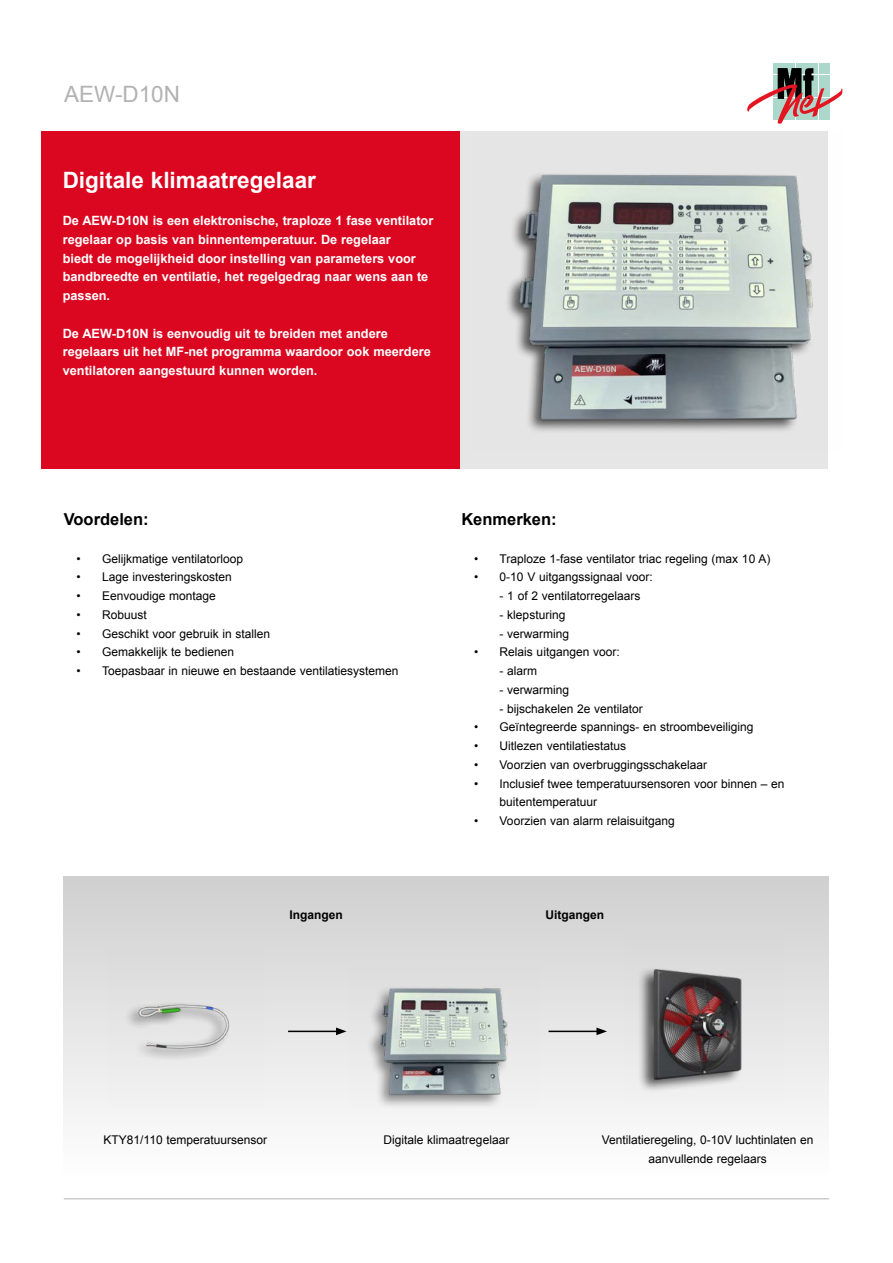
<style>
.page{position:relative;width:893px;height:1263px;background:#fff}
.page>*{position:absolute;margin:0;border:0;box-sizing:border-box;transform-origin:0 0}
.t1{font:700 22.5px "Arial";color:#fff}
.t2{font:22.5px "Arial";color:#b3b2b2}
.t3{font:700 16.5px "Arial";color:#000}
.t4{font:700 12.75px/18.8px "Arial";color:#fff}
.t5{font:12px/18.8px "Arial";color:#000}
.t6{font:700 12px "Arial";color:#000}
.t7{font:700 8.1px "Helvetica";color:#c5cac4}
.t8{font:700 3.75px "Helvetica";color:#c5cac4}
</style>
<div class="page">
<hr style="left:64px;top:1198px;width:765px;height:1px;background:#b3b2b2">
<div style="left:64px;top:876px;width:765px;height:300px;background:linear-gradient(to bottom,#cfcfcf,#fdfdfd)"></div>
<div style="left:41px;top:131px;width:419px;height:338px;background:#db0720"></div>
<div style="left:460px;top:131px;width:368px;height:338px;background:#e5e5e5"></div>
<div style="left:773px;top:64px;width:10px;height:10px;background:#abd8ca"></div>
<div style="left:785px;top:64px;width:10px;height:10px;background:#abd8ca"></div>
<div style="left:796px;top:64px;width:10px;height:10px;background:#abd8ca"></div>
<div style="left:807px;top:64px;width:11px;height:10px;background:#abd8ca"></div>
<div style="left:819px;top:64px;width:10px;height:10px;background:#abd8ca"></div>
<svg style="left:747px;top:68px;width:95px;height:56px"></svg>
<hr style="left:288px;top:1031px;width:50px;height:1px;background:#000">
<svg style="left:336px;top:1027px;width:11px;height:8px"></svg>
<hr style="left:549px;top:1031px;width:50px;height:1px;background:#000">
<svg style="left:596px;top:1027px;width:11px;height:8px"></svg>
<img style="left:106px;top:947px;width:159px;height:159px">
<img style="left:625px;top:935px;width:158px;height:169px">
<img style="left:507px;top:174px;width:306px;height:257px">
<img style="left:351px;top:967px;width:187px;height:140px">
<h1 class="t2" style="left:64px;top:80px;width:117px">AEW-D10N</h1>
<h1 class="t1" style="left:63px;top:165px;width:255px">Digitale klimaatregelaar</h1>
<p class="t4" style="left:63px;top:212px;width:372px">De AEW-D10N is een elektronische, traploze 1 fase ventilator regelaar op basis van binnentemperatuur. De regelaar<br>biedt de mogelijkheid door instelling van parameters voor bandbreedte en ventilatie, het regelgedrag naar wens aan te passen.</p>
<p class="t4" style="left:63px;top:324px;width:370px">De AEW-D10N is eenvoudig uit te breiden met andere regelaars uit het MF-net programma waardoor ook meerdere ventilatoren aangestuurd kunnen worden.</p>
<p class="t7" style="left:574px;top:363px;width:44px">AEW-D10N</p>
<h2 class="t3" style="left:64px;top:508px;width:86px">Voordelen:</h2>
<p class="t5" style="left:77px;top:549px;width:168px">• Gelijkmatige ventilatorloop</p>
<p class="t5" style="left:77px;top:568px;width:157px">• Lage investeringskosten</p>
<p class="t5" style="left:77px;top:587px;width:141px">• Eenvoudige montage</p>
<p class="t5" style="left:77px;top:605px;width:72px">• Robuust</p>
<p class="t5" style="left:77px;top:624px;width:195px">• Geschikt voor gebruik in stallen</p>
<p class="t5" style="left:77px;top:643px;width:159px">• Gemakkelijk te bedienen</p>
<p class="t5" style="left:77px;top:662px;width:324px">• Toepasbaar in nieuwe en bestaande ventilatiesystemen</p>
<h2 class="t3" style="left:461px;top:508px;width:97px">Kenmerken:</h2>
<p class="t5" style="left:474px;top:549px;width:298px">• Traploze 1-fase ventilator triac regeling (max 10 A)</p>
<p class="t5" style="left:474px;top:568px;width:180px">• 0-10 V uitgangssignaal voor:</p>
<p class="t5" style="left:500px;top:587px;width:142px">- 1 of 2 ventilatorregelaars</p>
<p class="t5" style="left:500px;top:605px;width:67px">- klepsturing</p>
<p class="t5" style="left:500px;top:624px;width:71px">- verwarming</p>
<p class="t5" style="left:474px;top:643px;width:147px">• Relais uitgangen voor:</p>
<p class="t5" style="left:500px;top:662px;width:39px">- alarm</p>
<p class="t5" style="left:500px;top:680px;width:71px">- verwarming</p>
<p class="t5" style="left:500px;top:699px;width:145px">- bijschakelen 2e ventilator</p>
<p class="t5" style="left:474px;top:718px;width:281px">• Geïntegreerde spannings- en stroombeveiliging</p>
<p class="t5" style="left:474px;top:736px;width:153px">• Uitlezen ventilatiestatus</p>
<p class="t5" style="left:474px;top:755px;width:234px">• Voorzien van overbruggingsschakelaar</p>
<p class="t5" style="left:500px;top:774px;width:286px;text-indent:-26px">• Inclusief twee temperatuursensoren voor binnen – en buitentemperatuur</p>
<p class="t5" style="left:474px;top:811px;width:202px">• Voorzien van alarm relaisuitgang</p>
<p class="t6" style="left:289px;top:907px;width:55px">Ingangen</p>
<p class="t6" style="left:545px;top:907px;width:60px">Uitgangen</p>
<p class="t8" style="left:405px;top:1069px;width:21px">AEW-D10N</p>
<p class="t5" style="left:104px;top:1130px;width:165px">KTY81/110 temperatuursensor</p>
<p class="t5" style="left:384px;top:1130px;width:127px">Digitale klimaatregelaar</p>
<p class="t5" style="left:602px;top:1130px;width:213px;text-align:center">Ventilatieregeling, 0-10V luchtinlaten en aanvullende regelaars</p>
</div>
